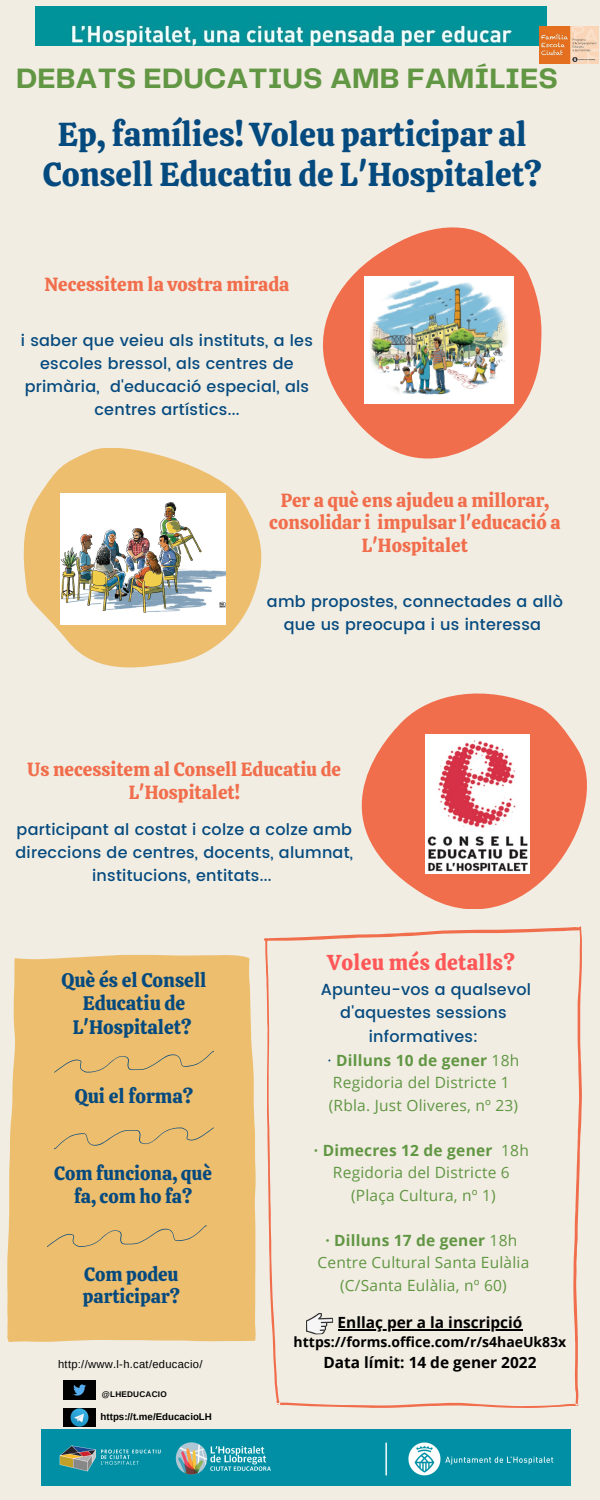
<style>
.page{position:relative;width:600px;height:1500px;background:#f1ede2}
.page>*{position:absolute;margin:0;border:0;box-sizing:border-box;transform-origin:0 0}
.t1{font:33px/39.6px "Calistoga";color:#054a7f;text-align:center}
.t2{font:700 29.1px "Telegraf";color:#619643}
.t3{font:21.5px "Calistoga";letter-spacing:.015em;color:#ff5757}
.t4{font:19.5px/23.2px "Calistoga";color:#054a7f;text-align:center}
.t5{font:19px/22.5px "Calistoga";color:#f16e4d;text-align:center}
.t6{font:19px/22.5px "Calistoga";color:#054a7f;text-align:center}
.t7{font:500 16px/23.2px "Poppins";letter-spacing:.015em;color:#054a7f;text-align:center}
.t8{font:15.5px/22.5px "Open Sans";letter-spacing:.015em;color:#619643;text-align:center}
.t9{font:700 15.5px "Open Sans";letter-spacing:.015em;color:#619643}
.t10{font:700 15.4px "Open Sans";color:#000}
.t11{font:700 14px "Open Sans";color:#000}
.t12{font:11.2px "Arimo";letter-spacing:.025em;color:#000}
.t13{font:700 9.7px "Arimo";color:#000}
.t14{font:700 8.2px "Arimo";letter-spacing:.025em;color:#000}
.s1{color:#054a7f}
.s2{font-weight:700}
.s3{font-weight:400}
</style>
<div class="page">
<svg style="left:361px;top:693px;width:226px;height:216px;fill:#f16e4d"></svg>
<svg style="left:24px;top:449px;width:238px;height:219px;fill:#edbe6e"></svg>
<div style="left:7px;top:955px;width:249px;height:387px;background:#edbe6e"></div>
<svg style="left:264px;top:926px;width:318px;height:482px"></svg>
<svg style="left:54px;top:1127px;width:160px;height:22px;background:#e4b96e"></svg>
<img style="left:36px;top:7px;width:511px;height:39px">
<img style="left:540px;top:26px;width:58px;height:38px">
<img style="left:41px;top:1430px;width:529px;height:55px">
<img style="left:64px;top:1381px;width:31px;height:18px">
<img style="left:64px;top:1408px;width:31px;height:18px">
<svg style="left:54px;top:1051px;width:160px;height:22px;background:#e4b96e"></svg>
<img style="left:60px;top:494px;width:166px;height:130px">
<svg style="left:47px;top:1225px;width:160px;height:22px;background:#e4b96e"></svg>
<img style="left:426px;top:734px;width:104px;height:140px">
<svg style="left:323px;top:230px;width:218px;height:229px;fill:#f16e4d"></svg>
<img style="left:365px;top:276px;width:149px;height:127px">
<svg style="left:306px;top:1313px;width:28px;height:22px"></svg>
<hr style="left:338px;top:1329px;width:184px;height:2px;background:#000">
<p class="t2" style="left:16px;top:66px;width:543px">DEBATS EDUCATIUS AMB FAMÍLIES</p>
<p class="t1" style="left:43px;top:115px;width:501px">Ep, famílies! Voleu participar al<br>Consell Educatiu de L'Hospitalet?</p>
<p class="t5" style="left:45px;top:273px;width:246px">Necessitem la vostra mirada</p>
<p class="t7" style="left:21px;top:328px;width:294px">i saber que veieu als instituts, a les escoles bressol, als centres de primària, d'educació especial, als centres artístics...</p>
<p class="t5" style="left:269px;top:489px;width:293px">Per a què ens ajudeu a millorar, consolidar i impulsar l'educació a<br>L'Hospitalet</p>
<p class="t7" style="left:267px;top:590px;width:297px">amb propostes, connectades a allò que us preocupa i us interessa</p>
<p class="t5" style="left:28px;top:758px;width:315px">Us necessitem al Consell Educatiu de<br>L'Hospitalet!</p>
<p class="t7" style="left:16px;top:818px;width:339px">participant al costat i colze a colze amb direccions de centres, docents, alumnat, institucions, entitats...</p>
<p class="t4" style="left:62px;top:969px;width:146px">Què és el Consell<br>Educatiu de<br>L'Hospitalet?</p>
<p class="t4" style="left:75px;top:1085px;width:120px">Qui el forma?</p>
<p class="t6" style="left:54px;top:1162px;width:159px">Com funciona, què fa, com ho fa?</p>
<p class="t6" style="left:83px;top:1263px;width:98px;text-align:left">Com podeu participar?</p>
<p class="t12" style="left:58px;top:1358px;width:146px">http://www.l-h.cat/educacio/</p>
<p class="t14" style="left:102px;top:1389px;width:66px">@LHEDUCACIO</p>
<p class="t13" style="left:101px;top:1411px;width:113px">https://t.me/EducacioLH</p>
<p class="t3" style="left:328px;top:949px;width:189px">Voleu més detalls?</p>
<p class="t7" style="left:321px;top:978px;width:212px">Apunteu-vos a qualsevol d'aquestes sessions informatives:</p>
<p class="t8" style="left:328px;top:1048px;width:193px"><span class="s1">·</span> <span class="s2">Dilluns 10 de gener</span> 18h<br>Regidoria del Districte 1</p>
<p class="t8" style="left:329px;top:1093px;width:191px">(Rbla. Just Oliveres, nº 23)</p>
<p class="t9" style="left:314px;top:1139px;width:217px">· Dimecres 12 de gener <span class="s3">18h</span></p>
<p class="t8" style="left:333px;top:1161px;width:178px">Regidoria del Districte 6</p>
<p class="t8" style="left:351px;top:1183px;width:146px">(Plaça Cultura, nº 1)</p>
<p class="t9" style="left:325px;top:1229px;width:193px">· Dilluns 17 de gener <span class="s3">18h</span></p>
<p class="t8" style="left:318px;top:1251px;width:213px">Centre Cultural Santa Eulàlia (C/Santa Eulàlia, nº 60)</p>
<p class="t10" style="left:338px;top:1311px;width:186px">Enllaç per a la inscripció</p>
<p class="t11" style="left:294px;top:1332px;width:274px">https://forms.office.com/r/s4haeUk83x</p>
<p class="t10" style="left:323px;top:1352px;width:215px">Data límit: 14 de gener 2022</p>
</div>
